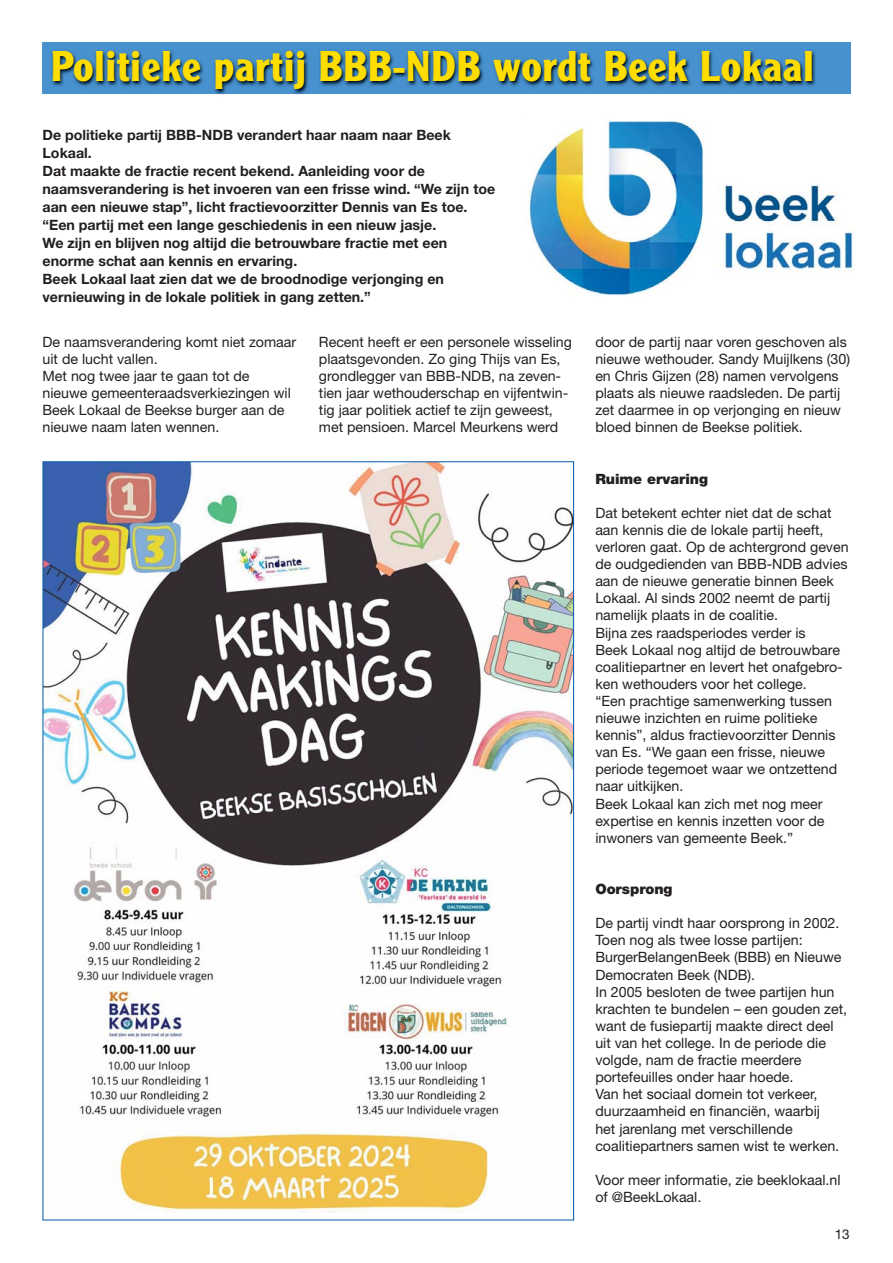
<style>
.page{position:relative;width:893px;height:1263px;background:#fff}
.page>*{position:absolute;margin:0;border:0;box-sizing:border-box;transform-origin:0 0}
.t1{font:700 42px "Clearface Gothic LH";letter-spacing:.025em;color:#fd0;scale:.95 1}
.t2{font:14.25px/17.1px "Helvetica Neue";color:#231f20}
.t3{font:700 14.25px/18px "Helvetica Neue";color:#231f20}
.t4{font:900 14.25px "Helvetica Neue";color:#231f20}
.t5{font:13.5px "Helvetica Neue";color:#231f20}
</style>
<div class="page">
<img style="left:43px;top:42px;width:808px;height:53px">
<img style="left:43px;top:43px;width:807px;height:51px">
<img style="left:45px;top:463px;width:527px;height:749px">
<img style="left:527px;top:121px;width:326px;height:175px">
<h1 class="t1" style="left:51px;top:51px;width:804px">Politieke partij BBB-NDB wordt Beek Lokaal</h1>
<p class="t3" style="left:43px;top:128px;width:454px">De politieke partij BBB-NDB verandert haar naam naar Beek Lokaal.<br>Dat maakte de fractie recent bekend. Aanleiding voor de naamsverandering is het invoeren van een frisse wind. “We zijn toe aan een nieuwe stap”, licht fractievoorzitter Dennis van Es toe. “Een partij met een lange geschiedenis in een nieuw jasje.<br>We zijn en blijven nog altijd die betrouwbare fractie met een enorme schat aan kennis en ervaring.<br>Beek Lokaal laat zien dat we de broodnodige verjonging en vernieuwing in de lokale politiek in gang zetten.”</p>
<p class="t2" style="left:43px;top:335px;width:255px">De naamsverandering komt niet zomaar uit de lucht vallen.<br>Met nog twee jaar te gaan tot de nieuwe gemeenteraadsverkiezingen wil<br>Beek Lokaal de Beekse burger aan de nieuwe naam laten wennen.</p>
<p class="t2" style="left:319px;top:335px;width:255px">Recent heeft er een personele wisseling plaatsgevonden. Zo ging Thijs van Es, grondlegger van BBB-NDB, na zeven&shy;tien jaar wethouderschap en vijfentwin&shy;tig jaar politiek actief te zijn geweest, met pensioen. Marcel Meurkens werd</p>
<p class="t2" style="left:595px;top:335px;width:256px">door de partij naar voren geschoven als nieuwe wethouder. Sandy Muijlkens (30) en Chris Gijzen (28) namen vervolgens plaats als nieuwe raadsleden. De partij zet daarmee in op verjonging en nieuw bloed binnen de Beekse politiek.</p>
<p class="t4" style="left:595px;top:473px;width:114px">Ruime ervaring</p>
<p class="t2" style="left:595px;top:506px;width:255px">Dat betekent echter niet dat de schat aan kennis die de lokale partij heeft, verloren gaat. Op de achtergrond geven de oudgedienden van BBB-NDB advies aan de nieuwe generatie binnen Beek Lokaal. Al sinds 2002 neemt de partij namelijk plaats in de coalitie.<br>Bijna zes raadsperiodes verder is<br>Beek Lokaal nog altijd de betrouwbare coalitiepartner en levert het onafgebro&shy;ken wethouders voor het college.<br>“Een prachtige samenwerking tussen nieuwe inzichten en ruime politieke kennis”, aldus fractievoorzitter Dennis van Es. “We gaan een frisse, nieuwe periode tegemoet waar we ontzettend naar uitkijken.<br>Beek Lokaal kan zich met nog meer expertise en kennis inzetten voor de inwoners van gemeente Beek.”</p>
<p class="t4" style="left:595px;top:884px;width:79px">Oorsprong</p>
<p class="t2" style="left:595px;top:916px;width:253px">De partij vindt haar oorsprong in 2002.<br>Toen nog als twee losse partijen:<br>BurgerBelangenBeek (BBB) en Nieuwe Democraten Beek (NDB).<br>In 2005 besloten de twee partijen hun krachten te bundelen – een gouden zet, want de fusiepartij maakte direct deel uit van het college. In de periode die volgde, nam de fractie meerdere portefeuilles onder haar hoede.<br>Van het sociaal domein tot verkeer, duurzaamheid en financiën, waarbij<br>het jarenlang met verschillende coalitiepartners samen wist te werken.</p>
<p class="t2" style="left:595px;top:1172px;width:247px">Voor meer informatie, zie beeklokaal.nl of @BeekLokaal.</p>
<p class="t5" style="left:835px;top:1229px;width:16px">13</p>
</div>
